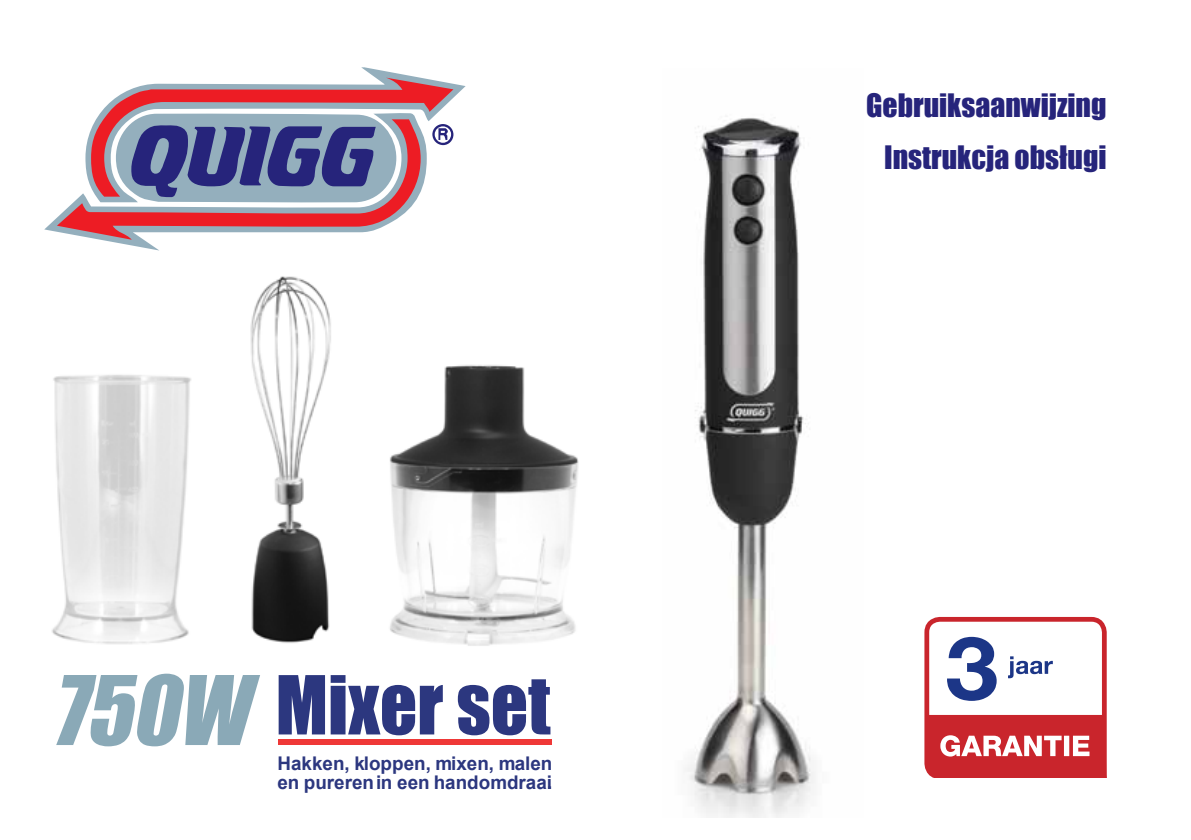
<style>
.page{position:relative;width:1191px;height:840px;background:#fff}
.page>*{position:absolute;margin:0;border:0;box-sizing:border-box;transform-origin:0 0}
.t1{font:75px "Impact";color:#2c377f}
.t2{font:29.6px/52.4px "Impact";color:#26247b;text-align:right}
.t3{font:700 18.8px/18.8px "Arial";color:#2c377f}
.s1{font-style:italic;font-size:88.4px;color:#8aa9b7}
</style>
<div class="page">
<img style="left:685px;top:117px;width:130px;height:700px">
<img style="left:52px;top:86px;width:527px;height:659px">
<svg style="left:85px;top:67px;width:380px;height:135px"></svg>
<svg style="left:91px;top:78px;width:362px;height:118px"></svg>
<svg style="left:44px;top:113px;width:383px;height:137px"></svg>
<svg style="left:57px;top:119px;width:364px;height:120px"></svg>
<svg style="left:432px;top:124px;width:21px;height:21px"></svg>
<svg style="left:435px;top:126px;width:16px;height:17px"></svg>
<svg style="left:438px;top:128px;width:10px;height:12px"></svg>
<svg style="left:116px;top:113px;width:280px;height:89px;background:#6b78a3"></svg>
<div style="left:279px;top:739px;width:273px;height:5px;background:#ef3837"></div>
<svg style="left:924px;top:616px;width:183px;height:160px"></svg>
<h1 class="t1" style="left:51px;top:646px;width:501px"><span class="s1">750W</span>Mixer set</h1>
<p class="t3" style="left:277px;top:754px;width:276px">Hakken, kloppen, mixen, malen en pureren in een handomdraai.</p>
<h2 class="t2" style="left:866px;top:78px;width:242px">Gebruiksaanwijzing<br>Instrukcja obsługi</h2>
</div>
